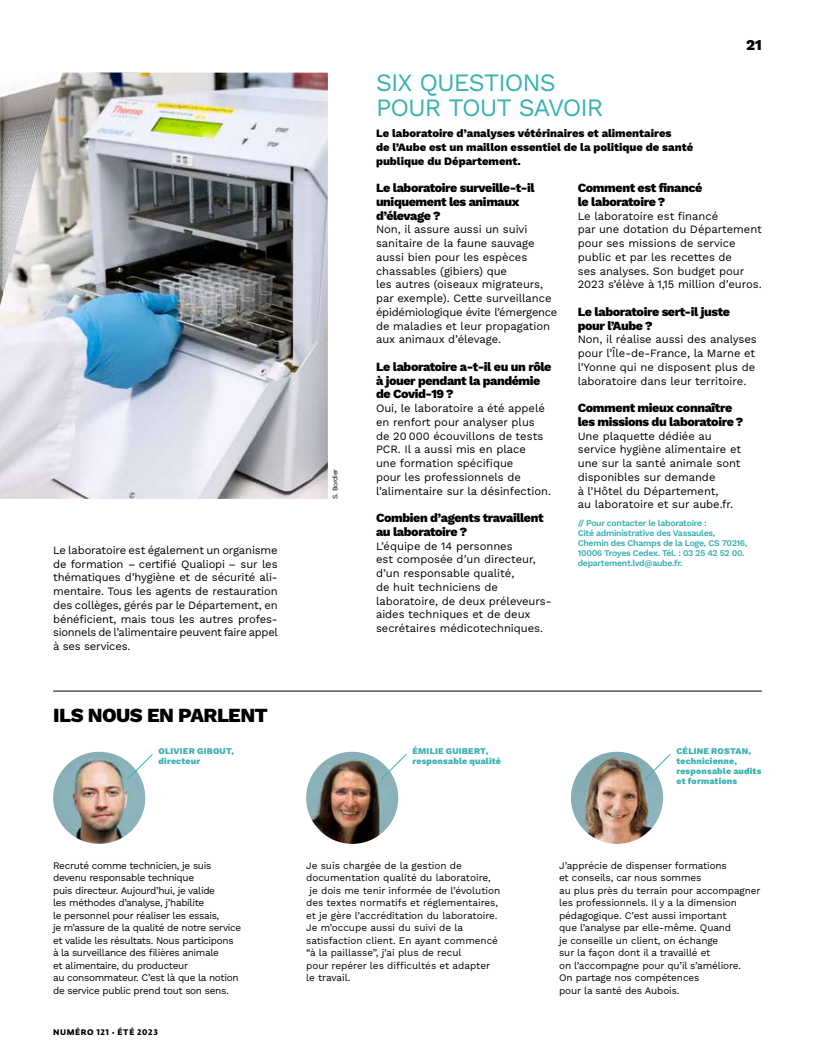
<style>
.page{position:relative;width:815px;height:1063px;background:#fff}
.page>*{position:absolute;margin:0;border:0;box-sizing:border-box;transform-origin:0 0}
.t1{font:25px/25px "Work Sans";letter-spacing:-.04em;color:#39b1b2}
.t2{font:800 20px "Work Sans";letter-spacing:-.03em;color:#000}
.t3{font:800 15px "Work Sans";color:#000}
.t4{font:800 12.5px/13.8px "Work Sans";letter-spacing:-.035em;color:#000}
.t5{font:11.25px/13.8px "Work Sans";letter-spacing:-.005em;color:#000}
.t6{font:800 11.25px/13.8px "Work Sans";letter-spacing:-.005em;color:#000}
.t7{font:10px/12.5px "Work Sans";letter-spacing:-.015em;color:#000}
.t8{font:10px/12.5px "Work Sans";letter-spacing:-.035em;color:#000}
.t9{font:600 8.75px/10px "Work Sans";letter-spacing:-.035em;color:#39b1b2}
.t10{font:800 8.75px/10px "Work Sans";letter-spacing:.02em;color:#39b1b2}
.t11{font:8.12px "Diurnal Display Std Bld";letter-spacing:.075em;color:#000}
.t12{font:6.88px "Work Sans";letter-spacing:-.045em;color:#000}
</style>
<div class="page">
<img style="left:53px;top:752px;width:92px;height:92px;border-radius:46px">
<svg style="left:126px;top:754px;width:27px;height:26px"></svg>
<img style="left:306px;top:752px;width:92px;height:92px;border-radius:46px">
<svg style="left:380px;top:754px;width:27px;height:26px"></svg>
<img style="left:571px;top:752px;width:92px;height:92px;border-radius:46px">
<svg style="left:644px;top:754px;width:27px;height:26px"></svg>
<img style="left:0;top:73px;width:328px;height:426px">
<hr style="left:53px;top:691px;width:709px;height:1px;background:#000">
<p class="t5" style="left:53px;top:543px;width:226px;text-align:justify">Le laboratoire est également un organisme de formation – certifié Qualiopi – sur les thématiques d’hygiène et de sécurité ali&shy;mentaire. Tous les agents de restauration des collèges, gérés par le Département, en bénéficient, mais tous les autres profes&shy;sionnels de l’alimentaire peuvent faire appel à ses services.</p>
<h2 class="t2" style="left:53px;top:700px;width:216px">ILS NOUS EN PARLENT</h2>
<p class="t10" style="left:159px;top:746px;width:77px">OLIVIER GIBOUT, directeur</p>
<p class="t12" style="left:330px;top:499px;width:32px;rotate:-90deg">S. Bordier</p>
<h3 class="t3" style="left:746px;top:33px;width:17px">21</h3>
<h1 class="t1" style="left:376px;top:69px;width:229px">SIX QUESTIONS<br>POUR TOUT SAVOIR</h1>
<p class="t6" style="left:376px;top:126px;width:319px">Le laboratoire d’analyses vétérinaires et alimentaires<br>de l’Aube est un maillon essentiel de la politique de santé publique du Département.</p>
<p class="t4" style="left:376px;top:181px;width:160px">Le laboratoire surveille-t-il uniquement les animaux d’élevage ?</p>
<p class="t5" style="left:376px;top:222px;width:183px">Non, il assure aussi un suivi sanitaire de la faune sauvage aussi bien pour les espèces chassables (gibiers) que<br>les autres (oiseaux migrateurs, par exemple). Cette surveillance épidémiologique évite l’émergence de maladies et leur propagation aux animaux d’élevage.</p>
<p class="t4" style="left:376px;top:359px;width:177px">Le laboratoire a-t-il eu un rôle à jouer pendant la pandémie de Covid-19 ?</p>
<p class="t5" style="left:376px;top:401px;width:177px">Oui, le laboratoire a été appelé en renfort pour analyser plus de 20 000 écouvillons de tests<br>PCR. Il a aussi mis en place<br>une formation spécifique<br>pour les professionnels de l’alimentaire sur la désinfection.</p>
<p class="t4" style="left:376px;top:511px;width:169px">Combien d’agents travaillent au laboratoire ?</p>
<p class="t5" style="left:376px;top:539px;width:177px">L’équipe de 14 personnes<br>est composée d’un directeur, d’un responsable qualité,<br>de huit techniciens de laboratoire, de deux préleveurs&shy;aides techniques et de deux secrétaires médicotechniques.</p>
<p class="t4" style="left:578px;top:181px;width:126px">Comment est financé le laboratoire ?</p>
<p class="t5" style="left:578px;top:209px;width:186px">Le laboratoire est financé<br>par une dotation du Département pour ses missions de service public et par les recettes de<br>ses analyses. Son budget pour<br>2023 s’élève à 1,15 million d’euros.</p>
<p class="t4" style="left:578px;top:304px;width:154px">Le laboratoire sert-il juste pour l’Aube ?</p>
<p class="t5" style="left:578px;top:332px;width:181px">Non, il réalise aussi des analyses pour l’Île-de-France, la Marne et l’Yonne qui ne disposent plus de laboratoire dans leur territoire.</p>
<p class="t4" style="left:578px;top:401px;width:167px">Comment mieux connaître les missions du laboratoire ?</p>
<p class="t5" style="left:578px;top:429px;width:165px">Une plaquette dédiée au service hygiène alimentaire et une sur la santé animale sont disponibles sur demande<br>à l’Hôtel du Département,<br>au laboratoire et sur aube.fr.</p>
<p class="t9" style="left:578px;top:517px;width:171px">// Pour contacter le laboratoire :<br>Cité administrative des Vassaules, Chemin des Champs de la Loge, CS 70216, 10006 Troyes Cedex. Tél. : 03 25 42 52 00. departement.lvd@aube.fr.</p>
<p class="t10" style="left:412px;top:746px;width:90px">ÉMILIE GUIBERT, responsable qualité</p>
<p class="t10" style="left:676px;top:746px;width:86px">CÉLINE ROSTAN, technicienne, responsable audits et formations</p>
<p class="t8" style="left:53px;top:859px;width:190px">Recruté comme technicien, je suis devenu responsable technique<br>puis directeur. Aujourd’hui, je valide<br>les méthodes d’analyse, j’habilite<br>le personnel pour réaliser les essais,<br>je m’assure de la qualité de notre service et valide les résultats. Nous participons à la surveillance des filières animale<br>et alimentaire, du producteur<br>au consommateur. C’est là que la notion de service public prend tout son sens.</p>
<p class="t11" style="left:53px;top:1026px;width:106px">NUMÉRO 121 • ÉTÉ 2023</p>
<p class="t7" style="left:306px;top:859px;width:157px">Je suis chargée de la gestion de</p>
<p class="t7" style="left:306px;top:871px;width:186px">documentation qualité du laboratoire,</p>
<p class="t7" style="left:309px;top:884px;width:192px">je dois me tenir informée de l’évolution</p>
<p class="t7" style="left:306px;top:896px;width:194px">des textes normatifs et réglementaires,</p>
<p class="t7" style="left:306px;top:909px;width:193px">et je gère l’accréditation du laboratoire.</p>
<p class="t7" style="left:306px;top:921px;width:159px">Je m’occupe aussi du suivi de la</p>
<p class="t7" style="left:306px;top:934px;width:193px">satisfaction client. En ayant commencé</p>
<p class="t7" style="left:306px;top:946px;width:157px">“à la paillasse”, j’ai plus de recul</p>
<p class="t7" style="left:306px;top:959px;width:186px">pour repérer les difficultés et adapter</p>
<p class="t7" style="left:306px;top:971px;width:46px">le travail.</p>
<p class="t7" style="left:559px;top:859px;width:203px">J’apprécie de dispenser formations<br>et conseils, car nous sommes<br>au plus près du terrain pour accompagner les professionnels. Il y a la dimension pédagogique. C’est aussi important<br>que l’analyse par elle-même. Quand<br>je conseille un client, on échange<br>sur la façon dont il a travaillé et<br>on l’accompagne pour qu’il s’améliore.<br>On partage nos compétences<br>pour la santé des Aubois.</p>
</div>
